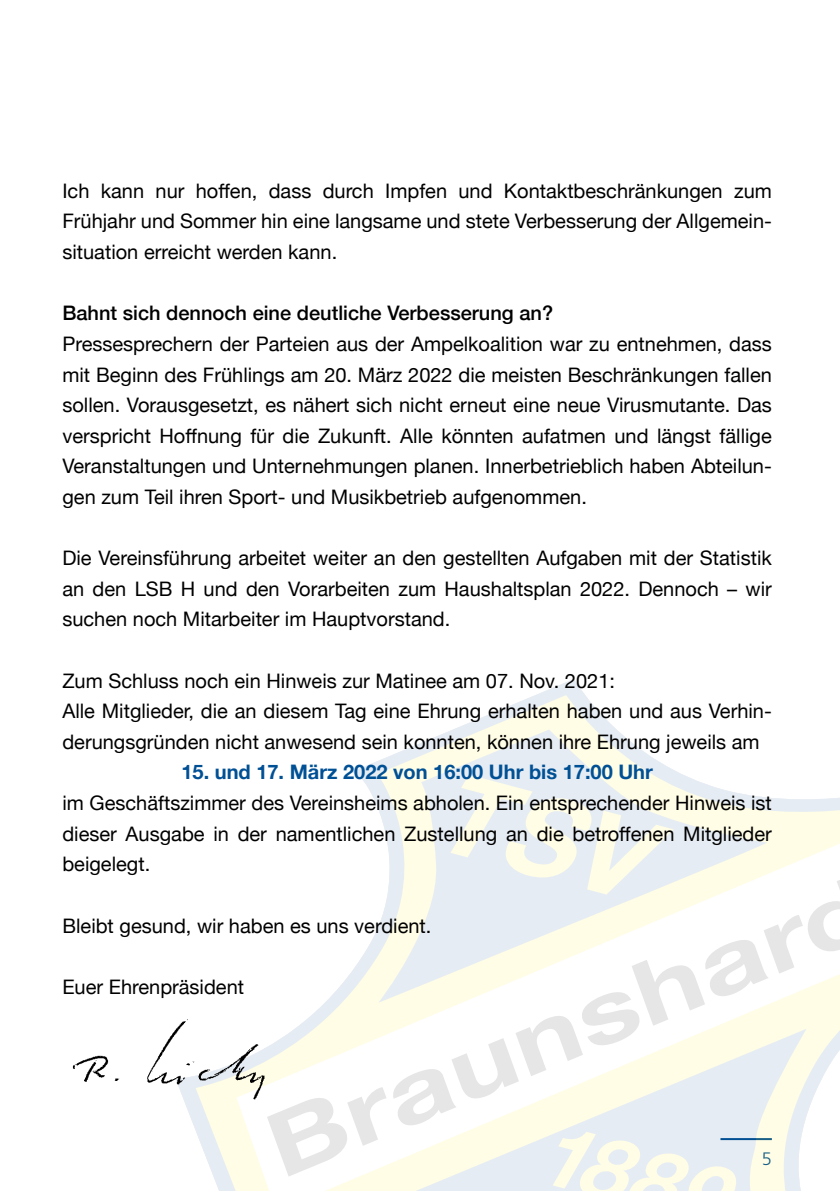
<style>
.page{position:relative;width:840px;height:1191px;background:#fff}
.page>*{position:absolute;margin:0;border:0;box-sizing:border-box;transform-origin:0 0}
.t1{font:20px/30.6px "Helvetica Neue";color:#000;text-align:justify}
.t2{font:500 20px "Helvetica Neue";color:#000}
.t3{font:700 20px "Helvetica Neue";color:#005095}
.t4{font:300 18px "Frutiger LT Std";color:#005095}
</style>
<div class="page">
<svg style="left:186px;top:698px;width:495px;height:493px"></svg>
<svg style="left:240px;top:774px;width:599px;height:417px"></svg>
<img style="left:72px;top:1010px;width:205px;height:95px">
<p class="t1" style="left:62px;top:177px;width:710px">Ich kann nur hoffen, dass durch Impfen und Kontaktbeschränkungen zum Frühjahr und Sommer hin eine langsame und stete Verbesserung der Allgemein&shy;situation erreicht werden kann.</p>
<p class="t2" style="left:62px;top:297px;width:492px">Bahnt sich dennoch eine deutliche Verbesserung an?</p>
<p class="t1" style="left:62px;top:330px;width:710px">Pressesprechern der Parteien aus der Ampelkoalition war zu entnehmen, dass mit Beginn des Frühlings am 20. März 2022 die meisten Beschränkungen fallen sollen. Vorausgesetzt, es nähert sich nicht erneut eine neue Virusmutante. Das verspricht Hoffnung für die Zukunft. Alle könnten aufatmen und längst fällige Veranstaltungen und Unternehmungen planen. Innerbetrieblich haben Abteilun&shy;gen zum Teil ihren Sport- und Musikbetrieb aufgenommen.</p>
<p class="t1" style="left:62px;top:544px;width:710px">Die Vereinsführung arbeitet weiter an den gestellten Aufgaben mit der Statistik an den LSB H und den Vorarbeiten zum Haushaltsplan 2022. Dennoch – wir suchen noch Mitarbeiter im Hauptvorstand.</p>
<p class="t1" style="left:62px;top:666px;width:710px;text-align:left">Zum Schluss noch ein Hinweis zur Matinee am 07. Nov. 2021:<br>Alle Mitglieder, die an diesem Tag eine Ehrung erhalten haben und aus Verhin&shy;derungsgründen nicht anwesend sein konnten, können ihre Ehrung jeweils am</p>
<p class="t3" style="left:181px;top:756px;width:472px">15. und 17. März 2022 von 16:00 Uhr bis 17:00 Uhr</p>
<p class="t1" style="left:62px;top:789px;width:710px">im Geschäftszimmer des Vereinsheims abholen. Ein entsprechender Hinweis ist dieser Ausgabe in der namentlichen Zustellung an die betroffenen Mitglieder beigelegt.</p>
<p class="t1" style="left:62px;top:911px;width:370px">Bleibt gesund, wir haben es uns verdient.</p>
<p class="t1" style="left:62px;top:972px;width:183px">Euer Ehrenpräsident</p>
<p class="t4" style="left:761px;top:1148px;width:12px">5</p>
</div>
